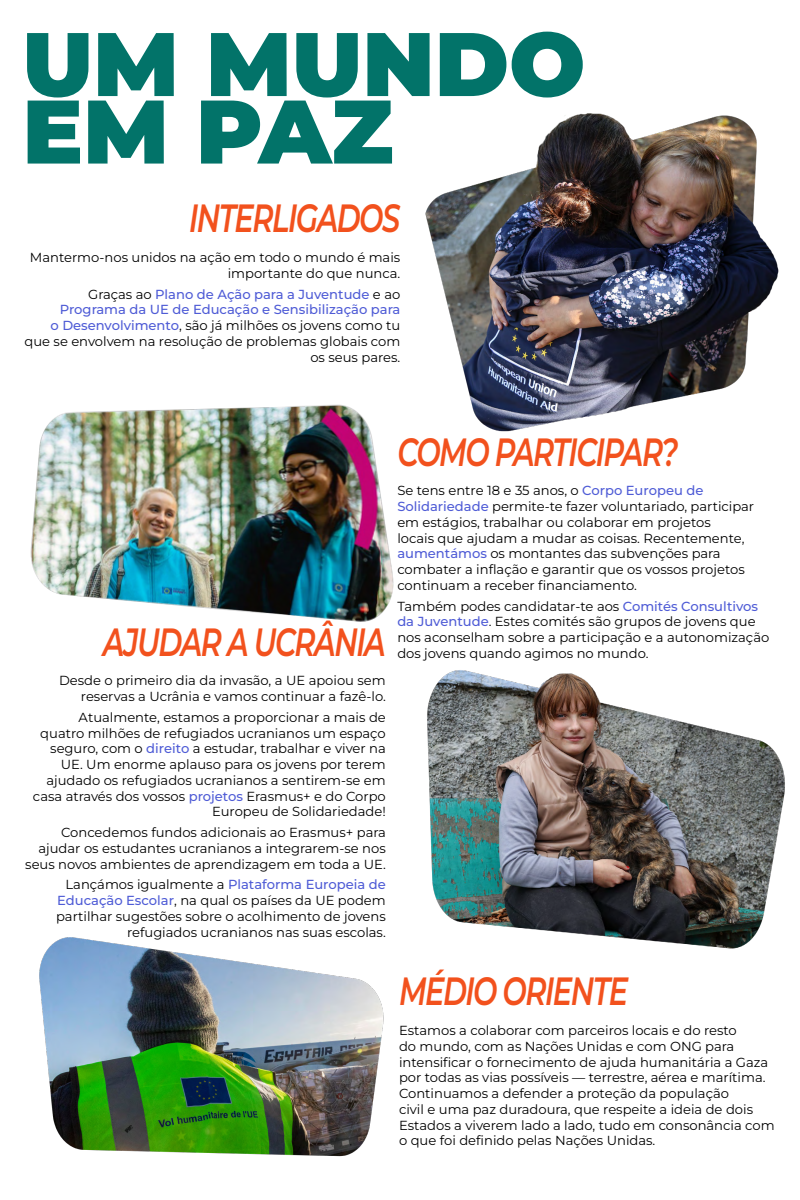
<style>
.page{position:relative;width:800px;height:1200px;background:#fff}
.page>*{position:absolute;margin:0;border:0;box-sizing:border-box;transform-origin:0 0}
.h2_6{font:900 90px/67.5px "Montserrat";color:#027369}
.h3_6{font:italic 600 39.38px "Montserrat";letter-spacing:-.05em;color:#f2511d;scale:.73 1}
.h3_6_r{font:italic 600 39.38px "Montserrat";letter-spacing:-.05em;color:#f2511d;scale:.73 1}
.p2_r{font:13.12px/15.8px "Montserrat";color:#000;text-align:right}
.p2{font:13.12px/15.8px "Montserrat";color:#000}
.s1{font-weight:500;color:#4f5cd6}
</style>
<div class="page">
<img style="left:425px;top:113px;width:354px;height:319px">
<img style="left:30px;top:404px;width:364px;height:218px">
<img style="left:427px;top:670px;width:358px;height:279px">
<img style="left:39px;top:937px;width:345px;height:220px">
<h2 class="h2_6" style="left:22px;top:25px;width:564px">UM MUNDO<br>EM PAZ</h2>
<h3 class="h3_6_r" style="left:189px;top:191px;width:291px">INTERLIGADOS</h3>
<p class="p2_r" style="left:30px;top:249px;width:372px">Mantermo-nos unidos na ação em todo o mundo é mais importante do que nunca.</p>
<p class="p2_r" style="left:25px;top:286px;width:377px">Graças ao <span class="s1">Plano de Ação para a Juventude</span> e ao <span class="s1">Programa da UE de Educação e Sensibilização para<br>o Desenvolvimento</span>, são já milhões os jovens como tu que se envolvem na resolução de problemas globais com os seus pares.</p>
<h3 class="h3_6_r" style="left:103px;top:614px;width:389px">AJUDAR A UCRÂNIA</h3>
<p class="p2_r" style="left:59px;top:672px;width:328px">Desde o primeiro dia da invasão, a UE apoiou sem reservas a Ucrânia e vamos continuar a fazê-lo.</p>
<p class="p2_r" style="left:33px;top:709px;width:354px">Atualmente, estamos a proporcionar a mais de quatro milhões de refugiados ucranianos um espaço seguro, com o <span class="s1">direito</span> a estudar, trabalhar e viver na UE. Um enorme aplauso para os jovens por terem ajudado os refugiados ucranianos a sentirem-se em casa através dos vossos <span class="s1">projetos</span> Erasmus+ e do Corpo Europeu de Solidariedade!</p>
<p class="p2_r" style="left:25px;top:824px;width:362px">Concedemos fundos adicionais ao Erasmus+ para ajudar os estudantes ucranianos a integrarem-se nos seus novos ambientes de aprendizagem em toda a UE.</p>
<p class="p2_r" style="left:56px;top:876px;width:331px">Lançámos igualmente a <span class="s1">Plataforma Europeia de Educação Escolar</span>, na qual os países da UE podem partilhar sugestões sobre o acolhimento de jovens refugiados ucranianos nas suas escolas.</p>
<h3 class="h3_6" style="left:397px;top:424px;width:386px">COMO PARTICIPAR?</h3>
<p class="p2" style="left:397px;top:482px;width:358px">Se tens entre 18 e 35 anos, o <span class="s1">Corpo Europeu de Solidariedade</span> permite-te fazer voluntariado, participar em estágios, trabalhar ou colaborar em projetos<br>locais que ajudam a mudar as coisas. Recentemente, <span class="s1">aumentámos</span> os montantes das subvenções para combater a inflação e garantir que os vossos projetos continuam a receber financiamento.</p>
<p class="p2" style="left:397px;top:598px;width:374px">Também podes candidatar-te aos <span class="s1">Comités Consultivos da Juventude</span>. Estes comités são grupos de jovens que nos aconselham sobre a participação e a autonomização</p>
<p class="p2" style="left:397px;top:645px;width:253px">dos jovens quando agimos no mundo.</p>
<h3 class="h3_6" style="left:399px;top:964px;width:315px">MÉDIO ORIENTE</h3>
<p class="p2" style="left:399px;top:1022px;width:377px">Estamos a colaborar com parceiros locais e do resto<br>do mundo, com as Nações Unidas e com ONG para intensificar o fornecimento de ajuda humanitária a Gaza por todas as vias possíveis — terrestre, aérea e marítima.<br>Continuamos a defender a proteção da população<br>civil e uma paz duradoura, que respeite a ideia de dois Estados a viverem lado a lado, tudo em consonância com o que foi definido pelas Nações Unidas.</p>
</div>
